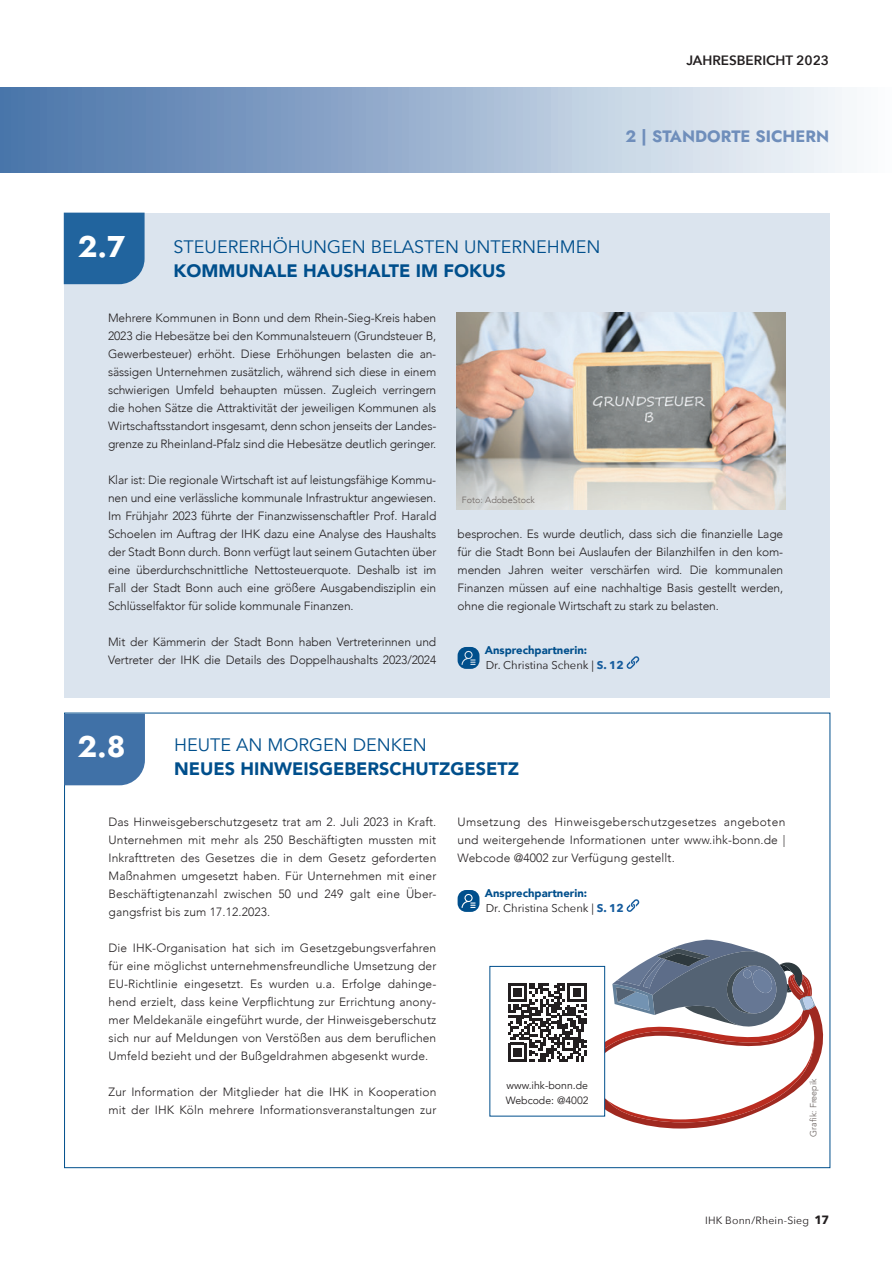
<style>
.page{position:relative;width:893px;height:1263px;background:#fff}
.page>*{position:absolute;margin:0;border:0;box-sizing:border-box;transform-origin:0 0}
.t1{font:700 30px "Jost";color:#fff}
.t2{font:18px "Avenir";color:#004f8c}
.t3{font:900 18px "Avenir";color:#004f8c}
.t4{font:700 16.5px "Jost";color:#6f8ebb}
.t5{font:600 13.5px "Avenir Next";color:#231f20}
.t6{font:300 12px/18px "Avenir";letter-spacing:-.01em;color:#231f20;text-align:justify}
.t7{font:300 12px/18px "Avenir";letter-spacing:.01em;color:#231f20}
.t8{font:11.25px "Avenir Next";color:#231f20}
.t9{font:900 11.25px "Avenir";color:#004f8c}
.t10{font:10.5px/15.8px "Avenir";color:#231f20}
.t11{font:10.5px "Avenir Next";letter-spacing:.02em;color:#231f20}
.t12{font:300 9px "Avenir";color:#6b6360}
.s1{font-weight:700;color:#175d9e}
.s2{font-weight:700;font-size:12px}
</style>
<div class="page">
<div style="left:64px;top:714px;width:81px;height:71px;background:#4071a7"></div>
<svg style="left:458px;top:890px;width:21px;height:22px"></svg>
<svg style="left:627px;top:899px;width:12px;height:13px"></svg>
<div style="left:64px;top:213px;width:766px;height:485px;background:#dbe4ee"></div>
<div style="left:64px;top:213px;width:81px;height:71px;background:#21649e"></div>
<svg style="left:458px;top:647px;width:21px;height:22px"></svg>
<svg style="left:627px;top:656px;width:12px;height:13px"></svg>
<svg style="left:508px;top:939px;width:316px;height:189px"></svg>
<img style="left:457px;top:313px;width:328px;height:196px">
<div style="left:0;top:87px;width:893px;height:85px;background:linear-gradient(to right,#4671a8,#fff)"></div>
<p class="t5" style="left:686px;top:48px;width:144px">JAHRESBERICHT 2023</p>
<h1 class="t1" style="left:78px;top:226px;width:49px">2.7</h1>
<h3 class="t4" style="left:625px;top:125px;width:205px">2 | STANDORTE SICHERN</h3>
<h2 class="t2" style="left:174px;top:236px;width:428px">STEUERERHÖHUNGEN BELASTEN UNTERNEHMEN</h2>
<h2 class="t3" style="left:174px;top:255px;width:334px">KOMMUNALE HAUSHALTE IM FOKUS</h2>
<p class="t6" style="left:108px;top:309px;width:330px">Mehrere Kommunen in Bonn und dem Rhein-Sieg-Kreis haben 2023 die Hebesätze bei den Kommunalsteuern (Grundsteuer B, Gewerbesteuer) erhöht. Diese Erhöhungen belasten die an&shy;sässigen Unternehmen zusätzlich, während sich diese in einem schwierigen Umfeld behaupten müssen. Zugleich verringern die hohen Sätze die Attraktivität der jeweiligen Kommunen als Wirtschaftsstandort insgesamt, denn schon jenseits der Landes&shy;grenze zu Rheinland-Pfalz sind die Hebesätze deutlich geringer.</p>
<p class="t6" style="left:108px;top:471px;width:330px">Klar ist: Die regionale Wirtschaft ist auf leistungsfähige Kommu&shy;nen und eine verlässliche kommunale Infrastruktur angewiesen.<br>Im Frühjahr 2023 führte der Finanzwissenschaftler Prof. Harald Schoelen im Auftrag der IHK dazu eine Analyse des Haushalts der Stadt Bonn durch. Bonn verfügt laut seinem Gutachten über eine überdurchschnittliche Nettosteuerquote. Deshalb ist im Fall der Stadt Bonn auch eine größere Ausgabendisziplin ein Schlüsselfaktor für solide kommunale Finanzen.</p>
<p class="t6" style="left:108px;top:633px;width:330px">Mit der Kämmerin der Stadt Bonn haben Vertreterinnen und<br>Vertreter der IHK die Details des Doppelhaushalts 2023/2024</p>
<p class="t12" style="left:462px;top:494px;width:74px">Foto: AdobeStock</p>
<p class="t6" style="left:458px;top:525px;width:327px">besprochen. Es wurde deutlich, dass sich die finanzielle Lage für die Stadt Bonn bei Auslaufen der Bilanzhilfen in den kom&shy;menden Jahren weiter verschärfen wird. Die kommunalen Finanzen müssen auf eine nachhaltige Basis gestellt werden, ohne die regionale Wirtschaft zu stark zu belasten.</p>
<p class="t9" style="left:485px;top:640px;width:104px">Ansprechpartnerin:</p>
<p class="t8" style="left:486px;top:655px;width:140px">Dr. Christina Schenk | <span class="s1">S. 12</span></p>
<h1 class="t1" style="left:77px;top:725px;width:50px">2.8</h1>
<h2 class="t2" style="left:174px;top:734px;width:254px">HEUTE AN MORGEN DENKEN</h2>
<h2 class="t3" style="left:174px;top:753px;width:347px">NEUES HINWEISGEBERSCHUTZGESETZ</h2>
<p class="t6" style="left:109px;top:813px;width:329px">Das Hinweisgeberschutzgesetz trat am 2. Juli 2023 in Kraft.<br>Unternehmen mit mehr als 250 Beschäftigten mussten mit Inkrafttreten des Gesetzes die in dem Gesetz geforderten Maßnahmen umgesetzt haben. Für Unternehmen mit einer Beschäftigtenanzahl zwischen 50 und 249 galt eine Über&shy;gangsfrist bis zum 17.12.2023.</p>
<p class="t6" style="left:109px;top:939px;width:329px">Die IHK-Organisation hat sich im Gesetzgebungsverfahren für eine möglichst unternehmensfreundliche Umsetzung der EU-Richtlinie eingesetzt. Es wurden u.a. Erfolge dahinge&shy;hend erzielt, dass keine Verpflichtung zur Errichtung anony&shy;mer Meldekanäle eingeführt wurde, der Hinweisgeberschutz sich nur auf Meldungen von Verstößen aus dem beruflichen Umfeld bezieht und der Bußgeldrahmen abgesenkt wurde.</p>
<p class="t7" style="left:109px;top:1083px;width:329px">Zur Information der Mitglieder hat die IHK in Kooperation mit der IHK Köln mehrere Informationsveranstaltungen zur</p>
<p class="t6" style="left:458px;top:813px;width:329px">Umsetzung des Hinweisgeberschutzgesetzes angeboten und weitergehende Informationen unter www.ihk-bonn.de | Webcode @4002 zur Verfügung gestellt.</p>
<p class="t9" style="left:485px;top:883px;width:104px">Ansprechpartnerin:</p>
<p class="t8" style="left:486px;top:898px;width:140px">Dr. Christina Schenk | <span class="s1">S. 12</span></p>
<p class="t10" style="left:506px;top:1077px;width:85px">www.ihk-bonn.de<br>Webcode: @4002</p>
<p class="t12" style="left:808px;top:1137px;width:60px;rotate:-90deg">Grafik: Freepik</p>
<p class="t11" style="left:705px;top:1211px;width:126px">IHK Bonn/Rhein-Sieg <span class="s2">17</span></p>
</div>
